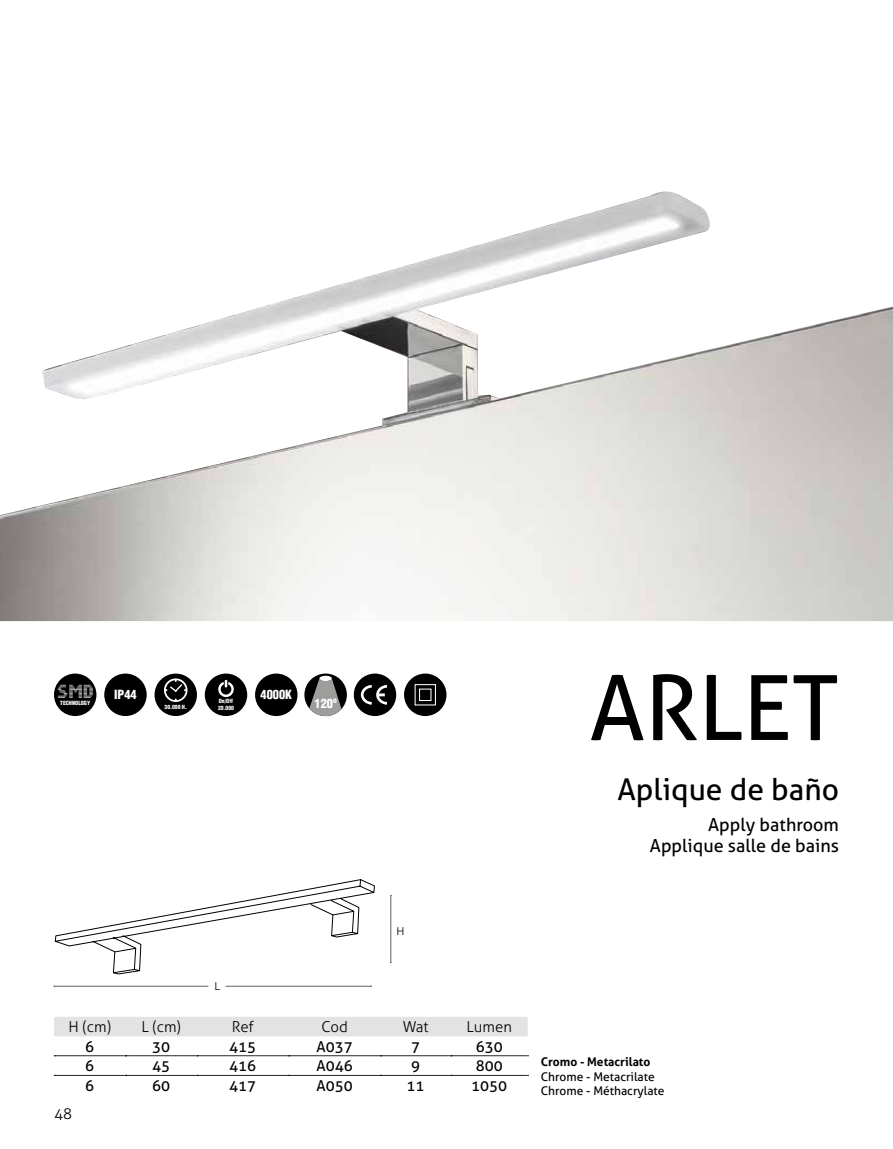
<style>
.page{position:relative;width:893px;height:1149px;background:#fff}
.page>*{position:absolute;margin:0;border:0;box-sizing:border-box;transform-origin:0 0}
.t1{font:90px "Aller";color:#000}
.t2{font:30px "Aller";color:#000}
.t3{font:18px/21.6px "Aller";color:#000;text-align:right}
.t4{font:15px "Aller";color:#000}
.t5{font:300 15px "Aller";color:#000}
.t6{font:900 condensed 12.3px "Helvetica LT Std";color:#fff}
.t7{font:12px/14.4px "Aller";color:#000}
.t8{font:700 12px "Aller";color:#000}
.t9{font:11.1px "Avenir";color:#000}
.t10{font:900 condensed 5.55px/6.8px "Helvetica LT Std";color:#fff}
.s1{font-family:"DS Dots";font-weight:500;font-stretch:normal;font-size:16.95px}
</style>
<div class="page">
<div style="left:54px;top:1017px;width:474px;height:19px;background:#e3e3e3"></div>
<svg style="left:54px;top:1055px;width:474px;height:1px"></svg>
<svg style="left:54px;top:1074px;width:474px;height:1px"></svg>
<svg style="left:304px;top:673px;width:43px;height:42px"></svg>
<svg style="left:319px;top:675px;width:13px;height:5px"></svg>
<div style="left:54px;top:673px;width:42px;height:42px;background:#000;border-radius:50%"></div>
<div style="left:104px;top:673px;width:43px;height:42px;background:#000;border-radius:50%"></div>
<div style="left:155px;top:673px;width:42px;height:42px;background:#000;border-radius:50%"></div>
<svg style="left:164px;top:678px;width:23px;height:23px"></svg>
<div style="left:255px;top:673px;width:42px;height:42px;background:#000;border-radius:50%"></div>
<div style="left:404px;top:673px;width:42px;height:42px;background:#000;border-radius:50%"></div>
<svg style="left:414px;top:684px;width:22px;height:21px"></svg>
<div style="left:354px;top:673px;width:42px;height:42px;background:#000;border-radius:50%"></div>
<svg style="left:361px;top:685px;width:26px;height:19px"></svg>
<div style="left:205px;top:673px;width:42px;height:42px;background:#000;border-radius:50%"></div>
<svg style="left:218px;top:679px;width:16px;height:17px"></svg>
<hr style="left:226px;top:985px;width:145px;height:1px;background:#646363">
<hr style="left:54px;top:985px;width:154px;height:1px;background:#646363">
<hr style="left:391px;top:895px;width:1px;height:67px;background:#646363">
<svg style="left:55px;top:879px;width:320px;height:95px"></svg>
<img style="left:0;top:191px;width:893px;height:430px">
<p class="t6" style="left:58px;top:686px;width:81px"><span class="s1">SMD</span> IP44</p>
<p class="t10" style="left:60px;top:699px;width:31px">TECHNOLOGY</p>
<p class="t10" style="left:165px;top:703px;width:24px">30.000 H.</p>
<p class="t10" style="left:218px;top:697px;width:17px">On/Off<br>20.000</p>
<p class="t6" style="left:260px;top:686px;width:33px">4000K</p>
<p class="t6" style="left:314px;top:695px;width:24px">120º</p>
<p class="t9" style="left:214px;top:978px;width:7px">L</p>
<p class="t9" style="left:396px;top:923px;width:9px">H</p>
<p class="t5" style="left:68px;top:1017px;width:44px">H (cm)</p>
<p class="t5" style="left:141px;top:1017px;width:41px">L (cm)</p>
<p class="t5" style="left:232px;top:1017px;width:23px">Ref</p>
<p class="t5" style="left:321px;top:1017px;width:28px">Cod</p>
<p class="t5" style="left:403px;top:1017px;width:27px">Wat</p>
<p class="t5" style="left:466px;top:1017px;width:47px">Lumen</p>
<p class="t4" style="left:85px;top:1036px;width:10px">6</p>
<p class="t4" style="left:152px;top:1036px;width:19px">30</p>
<p class="t4" style="left:229px;top:1036px;width:28px">415</p>
<p class="t4" style="left:317px;top:1036px;width:38px">A037</p>
<p class="t4" style="left:411px;top:1036px;width:10px">7</p>
<p class="t4" style="left:476px;top:1036px;width:28px">630</p>
<p class="t4" style="left:85px;top:1056px;width:10px">6</p>
<p class="t4" style="left:152px;top:1056px;width:19px">45</p>
<p class="t4" style="left:229px;top:1056px;width:28px">416</p>
<p class="t4" style="left:316px;top:1056px;width:38px">A046</p>
<p class="t4" style="left:411px;top:1056px;width:10px">9</p>
<p class="t4" style="left:476px;top:1056px;width:28px">800</p>
<p class="t4" style="left:85px;top:1075px;width:10px">6</p>
<p class="t4" style="left:152px;top:1075px;width:19px">60</p>
<p class="t4" style="left:229px;top:1075px;width:28px">417</p>
<p class="t4" style="left:316px;top:1075px;width:38px">A050</p>
<p class="t4" style="left:407px;top:1075px;width:19px">11</p>
<p class="t4" style="left:471px;top:1075px;width:37px">1050</p>
<p class="t5" style="left:54px;top:1104px;width:19px">48</p>
<h1 class="t1" style="left:590px;top:653px;width:251px">ARLET</h1>
<h2 class="t2" style="left:617px;top:770px;width:223px">Aplique de baño</h2>
<p class="t3" style="left:650px;top:813px;width:191px">Apply bathroom<br>Applique salle de bains</p>
<p class="t8" style="left:541px;top:1054px;width:111px">Cromo - Metacrilato</p>
<p class="t7" style="left:541px;top:1068px;width:125px">Chrome - Metacrilate<br>Chrome - Méthacrylate</p>
</div>
